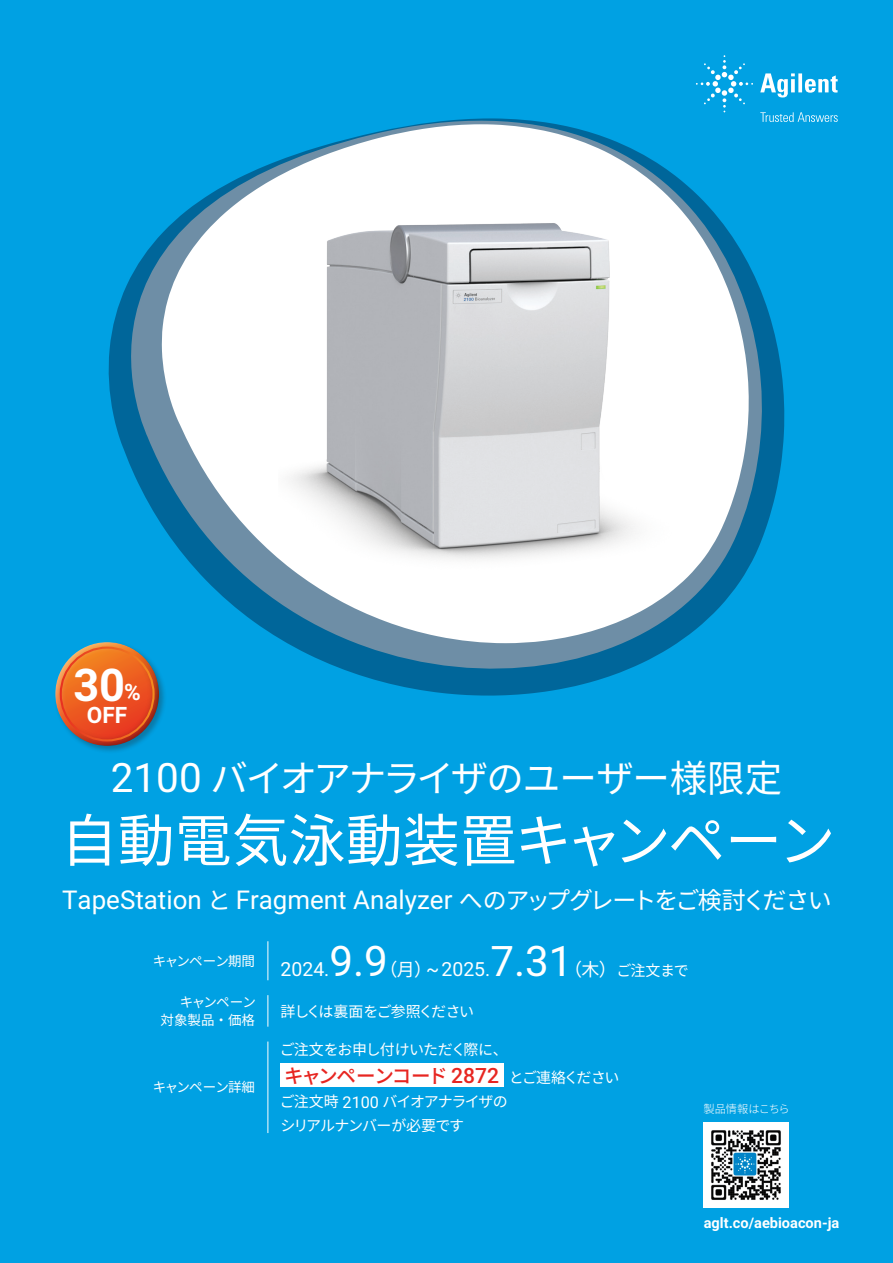
<style>
.page{position:relative;width:893px;height:1263px;background:#00a1e3}
.page>*{position:absolute;margin:0;border:0;box-sizing:border-box;transform-origin:0 0}
.t1{font:57px "Noto Sans CJ Kjp";color:#fff}
.t2{font:700 45.15px "Roboto";color:#fff}
.t3{font:37.5px "Noto Sans CJ Kjp";letter-spacing:-.05em;color:#fff}
.t4{font:25.95px "Roboto";color:#fff}
.t5{font:700 22.65px "Roboto";color:#fff}
.t6{font:19.5px "Roboto";color:#fff}
.t7{font:500 19.5px "Noto Sans CJ Kjp";letter-spacing:-.085em;color:#e72621}
.t8{font:15px/24px "Noto Sans CJ Kjp";letter-spacing:-.065em;color:#fff}
.t9{font:700 14.55px "Roboto";color:#fff}
.t10{font:13.5px "Noto Sans CJ Kjp";letter-spacing:-.045em;color:#fff}
.t11{font:13.5px/18px "Noto Sans CJ Kjp";color:#fff;text-align:right}
.t12{font:300 11.25px "Noto Sans CJ Kjp";color:#fff}
.s1{font-size:22.65px}
.s2{font-family:"Roboto";font-size:40.5px}
.s3{font-family:"Noto Sans CJ Kjp";font-size:24px}
.s4{font-size:42.15px}
.s5{font-family:"Noto Sans CJ Kjp";font-size:18px}
.s6{font-size:18px}
.s7{font-family:"Roboto";font-size:21px}
.s8{font-weight:400;font-size:15px;color:#fff}
.s9{font-family:"Roboto";font-size:16.2px}
</style>
<div class="page">
<div style="left:281px;top:1064px;width:223px;height:23px;background:#fff"></div>
<hr style="left:267px;top:941px;width:1px;height:39px;background:#fff">
<hr style="left:267px;top:995px;width:1px;height:32px;background:#fff">
<hr style="left:267px;top:1041px;width:1px;height:92px;background:#fff">
<div style="left:54px;top:641px;width:113px;height:112px;background:#231f20;opacity:.3"></div>
<div style="left:58px;top:645px;width:103px;height:104px;background:#231f20;opacity:.75"></div>
<svg style="left:54px;top:97px;width:731px;height:631px"></svg>
<svg style="left:108px;top:118px;width:677px;height:577px"></svg>
<img style="left:704px;top:1123px;width:85px;height:85px">
<svg style="left:760px;top:73px;width:78px;height:24px"></svg>
<svg style="left:696px;top:55px;width:57px;height:57px"></svg>
<svg style="left:760px;top:112px;width:78px;height:10px"></svg>
<h2 class="t2" style="left:73px;top:653px;width:69px">30<span class="s1">%</span></h2>
<h3 class="t5" style="left:87px;top:699px;width:42px">OFF</h3>
<h3 class="t3" style="left:111px;top:757px;width:673px"><span class="s2">2100</span> バイオアナライザのユーザー様限定</h3>
<h1 class="t1" style="left:61px;top:808px;width:776px">自動電気泳動装置キャンペーン</h1>
<h3 class="t4" style="left:62px;top:882px;width:771px">TapeStation <span class="s3">と</span> Fragment Analyzer <span class="s3">へのアップグレートをご検討ください</span></h3>
<p class="t10" style="left:153px;top:953px;width:104px">キャンペーン期間</p>
<h3 class="t6" style="left:281px;top:955px;width:109px">2024.<span class="s4">9.9</span></h3>
<h3 class="t6" style="left:379px;top:955px;width:194px"><span class="s5">（月）</span>~2025.<span class="s4">7.31</span></h3>
<p class="t8" style="left:564px;top:958px;width:126px"><span class="s6">（木）</span>ご注文まで</p>
<p class="t11" style="left:161px;top:993px;width:97px">キャンペーン<br>対象製品・価格</p>
<p class="t8" style="left:281px;top:999px;width:195px">詳しくは裏面をご参照ください</p>
<p class="t10" style="left:153px;top:1080px;width:104px">キャンペーン詳細</p>
<p class="t8" style="left:280px;top:1037px;width:229px">ご注文をお申し付けいただく際に、</p>
<h3 class="t7" style="left:284px;top:1064px;width:337px">キャンペーンコード <span class="s7">2872</span> <span class="s8">とご連絡ください</span></h3>
<p class="t8" style="left:280px;top:1090px;width:229px">ご注文時 <span class="s9">2100</span> バイオアナライザのシリアルナンバーが必要です</p>
<p class="t12" style="left:703px;top:1102px;width:88px">製品情報はこちら</p>
<p class="t9" style="left:704px;top:1213px;width:137px">aglt.co/aebioacon-ja</p>
</div>
